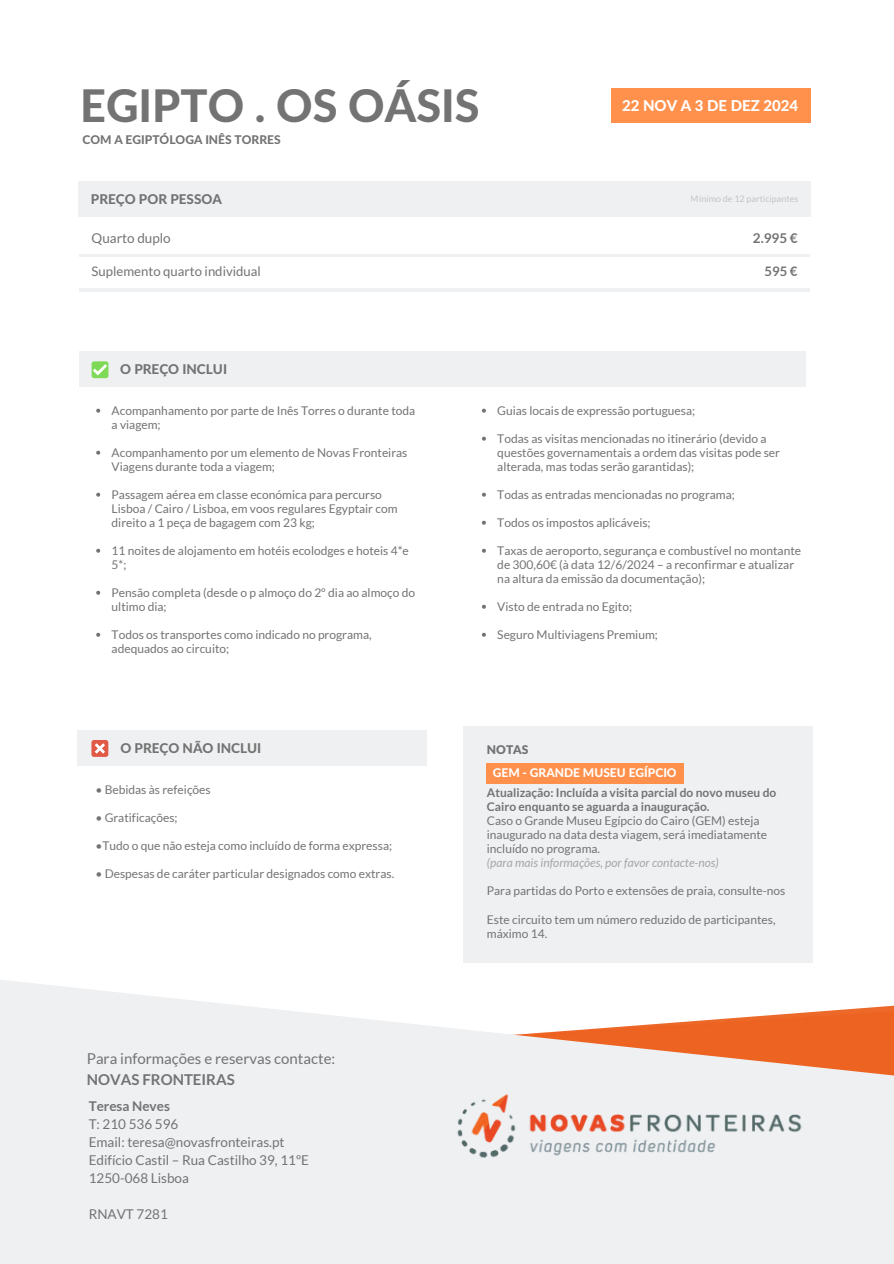
<style>
.page{position:relative;width:894px;height:1264px;background:#fff}
.page>*{position:absolute;margin:0;border:0;box-sizing:border-box;transform-origin:0 0}
.t1{font:800 45px "Lato Latin";color:#737373}
.t2{font:15px "Lato";color:#737373}
.t3{font:800 15px "Lato Latin";color:#fff}
.t4{font:700 15px "Lato";color:#737373}
.t5{font:13.5px/18px "Lato";color:#737373}
.t6{font:800 13.5px "Lato Latin";color:#737373}
.t7{font:700 13.5px "Lato";color:#737373}
.t8{font:13.2px "Lato";color:#737373}
.t9{font:700 13.2px "Lato";color:#737373}
.t10{font:12px/14px "Lato";color:#737373}
.t11{font:700 12px/14px "Lato";color:#737373}
.t12{font:italic 12px "Lato";color:#a6a6a6}
.t13{font:800 12px "Lato Latin";color:#737373}
.t14{font:800 12px "Lato Latin";color:#fff}
.t15{font:900 12px "Lato Latin";color:#737373}
.t16{font:9px "Lato";color:#a6a6a6}
.s1{font-weight:700}
</style>
<div class="page">
<div style="left:610px;top:89px;width:200px;height:34px;background:#ff914d"></div>
<div style="left:78px;top:182px;width:732px;height:35px;background:#eef0f2"></div>
<hr style="left:79px;top:254px;width:730px;height:3px;background:#eef0f2">
<hr style="left:79px;top:289px;width:730px;height:2px;background:#eef0f2">
<svg style="left:96px;top:408px;width:4px;height:4px"></svg>
<svg style="left:96px;top:450px;width:4px;height:4px"></svg>
<svg style="left:96px;top:492px;width:4px;height:4px"></svg>
<svg style="left:96px;top:548px;width:4px;height:4px"></svg>
<svg style="left:96px;top:590px;width:4px;height:4px"></svg>
<svg style="left:96px;top:632px;width:4px;height:4px"></svg>
<svg style="left:0;top:934px;width:893px;height:157px"></svg>
<div style="left:0;top:1091px;width:893px;height:172px;background:#eef0f2"></div>
<img style="left:438px;top:1076px;width:372px;height:82px">
<div style="left:77px;top:730px;width:349px;height:36px;background:#eef0f2"></div>
<div style="left:91px;top:740px;width:17px;height:17px;background:#e05a47;border-radius:3px"></div>
<svg style="left:95px;top:743px;width:10px;height:10px"></svg>
<div style="left:79px;top:351px;width:726px;height:36px;background:#eef0f2"></div>
<div style="left:92px;top:361px;width:16px;height:17px;background:#7ed957;border-radius:3px"></div>
<svg style="left:93px;top:364px;width:14px;height:11px"></svg>
<svg style="left:482px;top:408px;width:4px;height:4px"></svg>
<svg style="left:482px;top:436px;width:4px;height:4px"></svg>
<svg style="left:482px;top:492px;width:4px;height:4px"></svg>
<svg style="left:482px;top:520px;width:4px;height:4px"></svg>
<svg style="left:482px;top:548px;width:4px;height:4px"></svg>
<svg style="left:482px;top:604px;width:4px;height:4px"></svg>
<svg style="left:482px;top:632px;width:4px;height:4px"></svg>
<div style="left:463px;top:726px;width:349px;height:237px;background:#eef0f2"></div>
<div style="left:486px;top:763px;width:197px;height:20px;background:#ff914d"></div>
<h2 class="t1" style="left:80px;top:85px;width:401px">EGIPTO . OS OÁSIS</h2>
<p class="t13" style="left:82px;top:134px;width:200px">COM A EGIPTÓLOGA INÊS TORRES</p>
<h1 class="t3" style="left:622px;top:99px;width:178px">22 NOV A 3 DE DEZ 2024</h1>
<h2 class="t6" style="left:91px;top:193px;width:132px">PREÇO POR PESSOA</h2>
<p class="t16" style="left:690px;top:193px;width:109px">Mínimo de 12 participantes</p>
<p class="t7" style="left:752px;top:230px;width:46px">2.995 €</p>
<p class="t9" style="left:764px;top:263px;width:35px">595 €</p>
<p class="t5" style="left:92px;top:229px;width:81px">Quarto duplo</p>
<p class="t8" style="left:92px;top:263px;width:171px">Suplemento quarto individual</p>
<p class="t6" style="left:120px;top:363px;width:108px">O PREÇO INCLUI</p>
<h6 class="t10" style="left:112px;top:403px;width:305px">Acompanhamento por parte de Inês Torres o durante toda a viagem;</h6>
<h4 class="t10" style="left:112px;top:445px;width:297px">Acompanhamento por um elemento de Novas Fronteiras<br>Viagens durante toda a viagem;</h4>
<p class="t10" style="left:112px;top:487px;width:287px">Passagem aérea em classe económica para percurso<br>Lisboa / Cairo / Lisboa, em voos regulares Egyptair com direito a 1 peça de bagagem com 23 kg;</p>
<h2 class="t10" style="left:112px;top:543px;width:298px">11 noites de alojamento em hotéis ecolodges e hoteis 4*e<br>5*;</h2>
<p class="t10" style="left:112px;top:585px;width:305px">Pensão completa (desde o p almoço do 2º dia ao almoço do ultimo dia;</p>
<p class="t10" style="left:112px;top:627px;width:261px">Todos os transportes como indicado no programa, adequados ao circuito;</p>
<p class="t6" style="left:120px;top:741px;width:142px">O PREÇO NÃO INCLUI</p>
<p class="t10" style="left:95px;top:782px;width:117px">• Bebidas às refeições</p>
<p class="t10" style="left:95px;top:810px;width:84px">• Gratificações;</p>
<p class="t10" style="left:95px;top:838px;width:298px">•Tudo o que não esteja como incluído de forma expressa;</p>
<p class="t10" style="left:95px;top:866px;width:300px">• Despesas de caráter particular designados como extras.</p>
<p class="t2" style="left:87px;top:1049px;width:250px">Para informações e reservas contacte:</p>
<h3 class="t4" style="left:87px;top:1070px;width:149px">NOVAS FRONTEIRAS</h3>
<p class="t5" style="left:89px;top:1096px;width:222px"><span class="s1">Teresa Neves<br></span>T: 210 536 596<br>Email: teresa@novasfronteiras.pt<br>Edifício Castil – Rua Castilho 39, 11ºE<br>1250-068 Lisboa</p>
<p class="t5" style="left:89px;top:1204px;width:81px">RNAVT 7281</p>
<p class="t10" style="left:497px;top:403px;width:199px">Guias locais de expressão portuguesa;</p>
<h2 class="t10" style="left:497px;top:431px;width:284px">Todas as visitas mencionadas no itinerário (devido a questões governamentais a ordem das visitas pode ser alterada, mas todas serão garantidas);</h2>
<p class="t10" style="left:497px;top:487px;width:239px">Todas as entradas mencionadas no programa;</p>
<p class="t10" style="left:497px;top:515px;width:155px">Todos os impostos aplicáveis;</p>
<p class="t10" style="left:497px;top:543px;width:305px">Taxas de aeroporto, segurança e combustível no montante de 300,60€ (à data 12/6/2024 – a reconfirmar e atualizar na altura da emissão da documentação);</p>
<p class="t10" style="left:497px;top:599px;width:136px">Visto de entrada no Egito;</p>
<p class="t10" style="left:497px;top:627px;width:162px">Seguro Multiviagens Premium;</p>
<p class="t15" style="left:486px;top:744px;width:43px">NOTAS</p>
<p class="t11" style="left:486px;top:785px;width:291px">Atualização: Incluída a visita parcial do novo museu do<br>Cairo enquanto se aguarda a inauguração.</p>
<p class="t10" style="left:486px;top:813px;width:282px">Caso o Grande Museu Egípcio do Cairo (GEM) esteja inaugurado na data desta viagem, será imediatamente incluído no programa.</p>
<p class="t12" style="left:486px;top:855px;width:233px">(para mais informações, por favor contacte-nos)</p>
<p class="t10" style="left:486px;top:883px;width:300px">Para partidas do Porto e extensões de praia, consulte-nos</p>
<p class="t10" style="left:486px;top:911px;width:290px">Este circuito tem um número reduzido de participantes, máximo 14.</p>
<h2 class="t14" style="left:492px;top:767px;width:185px">GEM - GRANDE MUSEU EGÍPCIO</h2>
</div>
